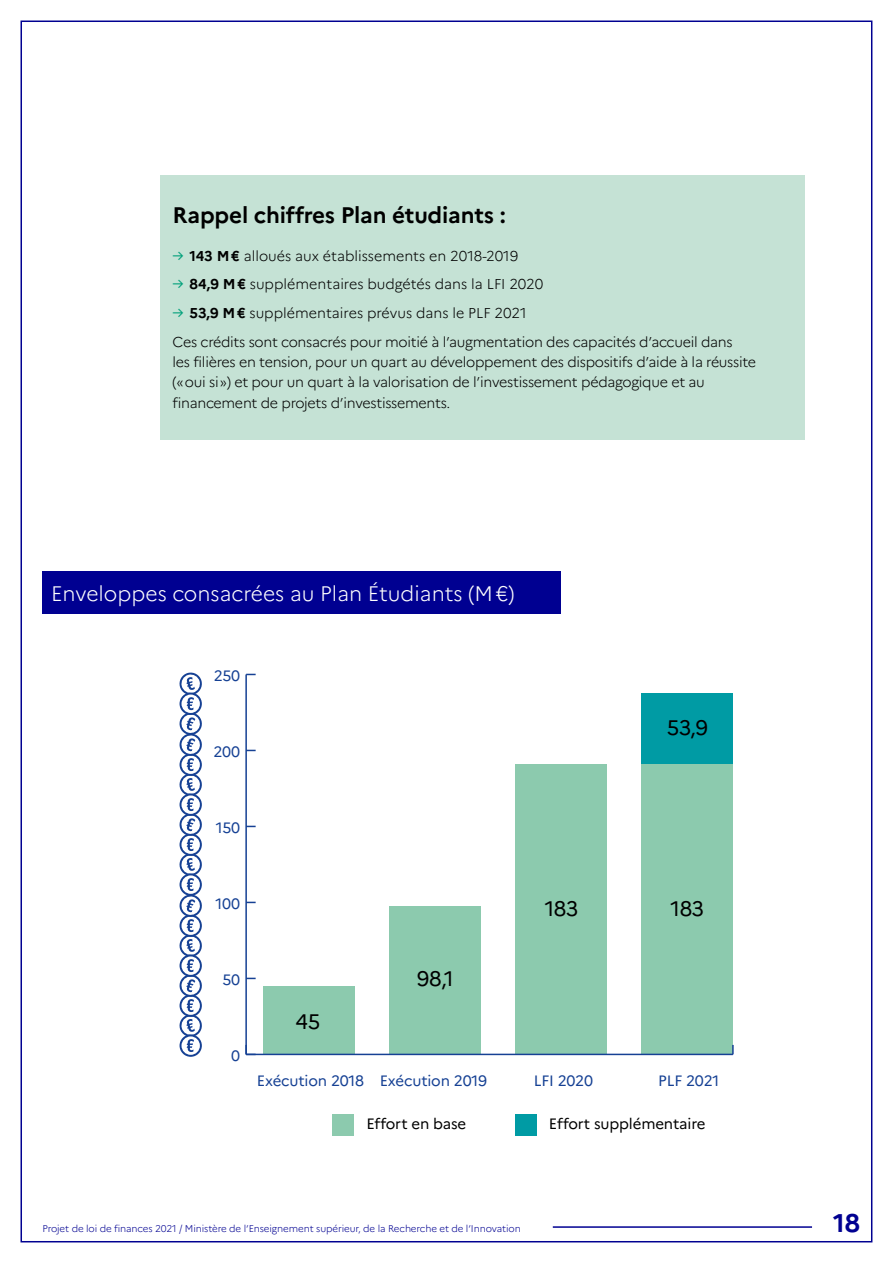
<style>
.page{position:relative;width:893px;height:1263px;background:#fff}
.page>*{position:absolute;margin:0;border:0;box-sizing:border-box;transform-origin:0 0}
.t1{font:700 25.5px "Marianne";color:#000091}
.t2{font:700 22.5px "Marianne";letter-spacing:-.01em;color:#000}
.t3{font:300 21px "Marianne";color:#fff}
.t4{font:21px "Marianne";letter-spacing:-.02em;color:#000}
.t5{font:15px "Marianne";letter-spacing:-.01em;color:#164194}
.t6{font:15px "Marianne";letter-spacing:-.01em;color:#000}
.t7{font:300 14.25px/20.2px "Marianne";letter-spacing:-.02em;color:#000}
.t8{font:300 14.25px "Marianne";color:#000}
.t9{font:300 9.75px "Marianne";letter-spacing:-.01em;color:#000091}
.s1{font-weight:400;color:#00a07a}
.s2{font-weight:700}
</style>
<div class="page">
<hr style="left:553px;top:1226px;width:259px;height:2px;background:#000091">
<svg style="left:180px;top:1034px;width:22px;height:23px"></svg>
<svg style="left:181px;top:1036px;width:19px;height:19px"></svg>
<svg style="left:179px;top:672px;width:23px;height:380px"></svg>
<hr style="left:245px;top:674px;width:2px;height:380px;background:#164194">
<div style="left:642px;top:693px;width:91px;height:72px;background:#009ba4"></div>
<div style="left:264px;top:986px;width:91px;height:68px;background:#8ccaae"></div>
<div style="left:390px;top:906px;width:91px;height:148px;background:#8ccaae"></div>
<div style="left:516px;top:764px;width:91px;height:290px;background:#8ccaae"></div>
<div style="left:515px;top:1114px;width:21px;height:22px;background:#009ba4"></div>
<div style="left:332px;top:1114px;width:22px;height:22px;background:#8ccaae"></div>
<div style="left:642px;top:764px;width:91px;height:289px;background:#8ccaae"></div>
<hr style="left:246px;top:1054px;width:487px;height:1px;background:#164194">
<svg style="left:245px;top:1045px;width:11px;height:10px"></svg>
<svg style="left:732px;top:1045px;width:2px;height:9px"></svg>
<div style="left:43px;top:572px;width:518px;height:42px;background:#000091"></div>
<div style="left:160px;top:175px;width:645px;height:264px;background:#c5e2d5"></div>
<h2 class="t2" style="left:173px;top:202px;width:335px">Rappel chiffres Plan étudiants :</h2>
<p class="t8" style="left:173px;top:247px;width:347px"><span class="s1">→</span> <span class="s2">143 M€</span> alloués aux établissements en 2018-2019</p>
<p class="t8" style="left:173px;top:276px;width:372px"><span class="s1">→</span> <span class="s2">84,9 M€</span> supplémentaires budgétés dans la LFI 2020</p>
<p class="t7" style="left:173px;top:299px;width:562px;line-height:28.8px"><span class="s1">→</span> <span class="s2">53,9 M€</span> supplémentaires prévus dans le PLF 2021<br>Ces crédits sont consacrés pour moitié à l’augmentation des capacités d’accueil dans</p>
<p class="t7" style="left:173px;top:352px;width:585px">les filières en tension, pour un quart au développement des dispositifs d’aide à la réussite («oui si») et pour un quart à la valorisation de l’investissement pédagogique et au financement de projets d’investissements.</p>
<h3 class="t3" style="left:51px;top:581px;width:465px">Enveloppes consacrées au Plan Étudiants (M€)</h3>
<p class="t5" style="left:214px;top:667px;width:28px">250</p>
<p class="t5" style="left:213px;top:743px;width:28px">200</p>
<p class="t5" style="left:216px;top:819px;width:26px">150</p>
<h3 class="t4" style="left:667px;top:715px;width:43px">53,9</h3>
<p class="t5" style="left:215px;top:895px;width:26px">100</p>
<h3 class="t4" style="left:545px;top:895px;width:35px">183</h3>
<h3 class="t4" style="left:670px;top:895px;width:35px">183</h3>
<p class="t5" style="left:222px;top:970px;width:19px">50</p>
<p class="t5" style="left:231px;top:1046px;width:11px">0</p>
<h3 class="t4" style="left:295px;top:1009px;width:27px">45</h3>
<h3 class="t4" style="left:417px;top:965px;width:39px">98,1</h3>
<p class="t5" style="left:257px;top:1071px;width:232px">Exécution 2018 Exécution 2019</p>
<p class="t5" style="left:534px;top:1071px;width:61px">LFI 2020</p>
<p class="t5" style="left:658px;top:1071px;width:63px">PLF 2021</p>
<p class="t6" style="left:366px;top:1115px;width:101px">Effort en base</p>
<p class="t6" style="left:549px;top:1115px;width:158px">Effort supplémentaire</p>
<p class="t9" style="left:43px;top:1223px;width:480px">Projet de loi de finances 2021 / Ministère de l’Enseignement supérieur, de la Recherche et de l’Innovation</p>
<h1 class="t1" style="left:833px;top:1207px;width:28px">18</h1>
</div>
